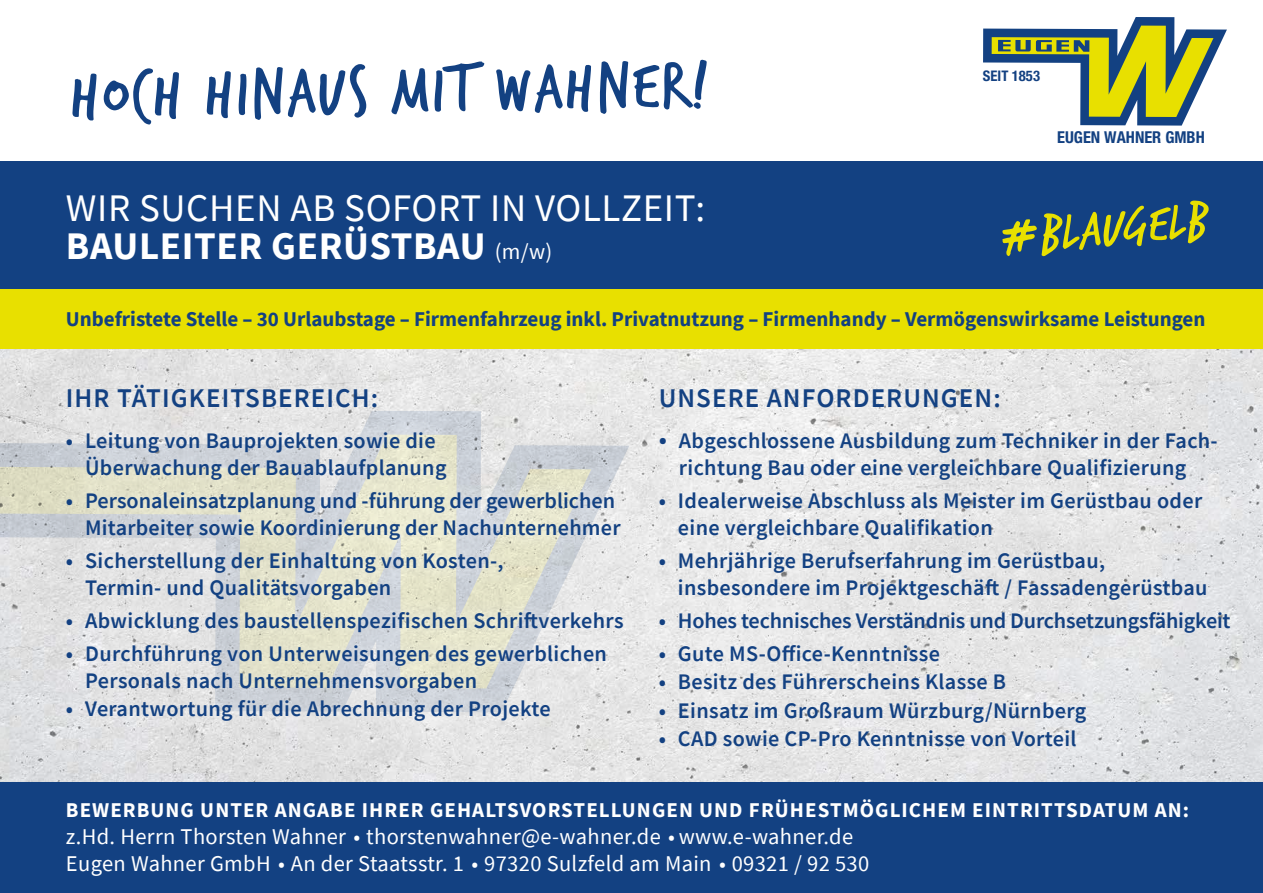
<style>
.page{position:relative;width:1263px;height:893px;background:#fff}
.page>*{position:absolute;margin:0;border:0;box-sizing:border-box;transform-origin:0 0}
.t1{font:70.5px "Trash Hand";color:#134182}
.t2{font:italic 53.55px "Trash Hand";color:#e8e000}
.t3{font:39px "Source Sans Pro";letter-spacing:.015em;color:#fff}
.t4{font:700 39px "Source Sans Pro";letter-spacing:.015em;color:#fff}
.t5{font:600 27px "Source Sans Pro";letter-spacing:.04em;color:#134182}
.t6{font:22.5px/27px "Source Sans Pro";letter-spacing:.015em;color:#fff}
.t7{font:600 22.2px/27px "Source Sans Pro";letter-spacing:.015em;color:#134182}
.t8{font:600 22.2px "Source Sans Pro";letter-spacing:-.01em;color:#134182}
.t9{font:700 21px "Source Sans Pro";color:#134182}
.t10{font:700 21px "Source Sans Pro";letter-spacing:.05em;color:#fff}
.t11{font:700 condensed 16.35px "Helvetica Neue";color:#134182}
.t12{font:700 condensed 11.7px "Helvetica Neue";color:#134182}
.s1{font-weight:400;font-size:22.5px}
.s2{font-family:"Julia Fensel bold";font-style:normal;font-size:53.7px}
.s3{font-size:22.5px}
.s4{font-weight:400;font-size:27px}
</style>
<div class="page">
<div style="left:0;top:162px;width:1263px;height:127px;background:#134182"></div>
<img style="left:0;top:349px;width:1263px;height:433px">
<svg style="left:0;top:435px;width:49px;height:253px;background:#d8d9d6"></svg>
<div style="left:0;top:782px;width:1263px;height:111px;background:#134182"></div>
<div style="left:49px;top:366px;width:592px;height:373px;background:#fff;opacity:.75"></div>
<div style="left:0;top:289px;width:1263px;height:60px;background:#e8e000"></div>
<svg style="left:983px;top:17px;width:244px;height:109px"></svg>
<h1 class="t1" style="left:70px;top:61px;width:639px;rotate:-1deg">HOCH HINAUS MIT WAHNER!</h1>
<h3 class="t3" style="left:66px;top:183px;width:641px">WIR SUCHEN AB SOFORT IN VOLLZEIT:</h3>
<h3 class="t4" style="left:66px;top:220px;width:488px">BAULEITER GERÜSTBAU <span class="s1">(m/w)</span></h3>
<p class="t12" style="left:983px;top:65px;width:47px">SEIT 1853</p>
<p class="t11" style="left:1057px;top:127px;width:149px">EUGEN WAHNER GMBH</p>
<h2 class="t2" style="left:999px;top:212px;width:206px;rotate:-5deg"><span class="s2">#</span>BLAUGELB</h2>
<p class="t9" style="left:66px;top:305px;width:1141px">Unbefristete Stelle – 30 Urlaubstage – Firmenfahrzeug inkl. Privatnutzung – Firmenhandy – Vermögenswirksame Leistungen</p>
<p class="t5" style="left:66px;top:380px;width:314px">IHR TÄTIGKEITSBEREICH:</p>
<p class="t7" style="left:85px;top:427px;width:363px;text-indent:-19px">• Leitung von Bauprojekten sowie die<br>Überwachung der Bauablaufplanung</p>
<p class="t7" style="left:66px;top:487px;width:556px;text-align:right"><span class="s3">•</span> Personaleinsatzplanung und -führung der gewerblichen<br>Mitarbeiter sowie Koordinierung der Nachunternehmer</p>
<p class="t7" style="left:85px;top:547px;width:420px;text-indent:-19px"><span class="s3">•</span> Sicherstellung der Einhaltung von Kosten-,<br>Termin- und Qualitätsvorgaben</p>
<p class="t7" style="left:66px;top:607px;width:559px"><span class="s3">•</span> Abwicklung des baustellenspezifischen Schriftverkehrs</p>
<p class="t7" style="left:85px;top:639px;width:523px;text-indent:-19px"><span class="s3">•</span> Durchführung von Unterweisungen des gewerblichen<br>Personals nach Unternehmensvorgaben</p>
<p class="t7" style="left:66px;top:695px;width:486px"><span class="s3">•</span> Verantwortung für die Abrechnung der Projekte</p>
<p class="t5" style="left:659px;top:380px;width:344px">UNSERE ANFORDERUNGEN:</p>
<p class="t7" style="left:659px;top:427px;width:561px;text-align:center"><span class="s4">•</span> Abgeschlossene Ausbildung zum Techniker in der Fach&shy;richtung Bau oder eine vergleichbare Qualifizierung</p>
<p class="t7" style="left:678px;top:487px;width:526px;text-indent:-19px"><span class="s3">•</span> Idealerweise Abschluss als Meister im Gerüstbau oder eine vergleichbare Qualifikation</p>
<p class="t7" style="left:678px;top:547px;width:531px;text-indent:-19px"><span class="s3">•</span> Mehrjährige Berufserfahrung im Gerüstbau, insbesondere im Projektgeschäft / Fassadengerüstbau</p>
<p class="t8" style="left:659px;top:606px;width:573px"><span class="s3">•</span> Hohes technisches Verständnis und Durchsetzungsfähigkeit</p>
<p class="t7" style="left:659px;top:639px;width:283px"><span class="s3">•</span> Gute MS-Office-Kenntnisse</p>
<p class="t7" style="left:659px;top:668px;width:349px">• Besitz des Führerscheins Klasse B</p>
<p class="t7" style="left:659px;top:696px;width:429px"><span class="s3">•</span> Einsatz im Großraum Würzburg/Nürnberg</p>
<p class="t7" style="left:659px;top:725px;width:419px"><span class="s3">•</span> CAD sowie CP-Pro Kenntnisse von Vorteil</p>
<p class="t10" style="left:66px;top:796px;width:1125px">BEWERBUNG UNTER ANGABE IHRER GEHALTSVORSTELLUNGEN UND FRÜHESTMÖGLICHEM EINTRITTSDATUM AN:</p>
<p class="t6" style="left:66px;top:823px;width:805px">z.Hd. Herrn Thorsten Wahner • thorstenwahner@e-wahner.de • www.e-wahner.de<br>Eugen Wahner GmbH • An der Staatsstr. 1 • 97320 Sulzfeld am Main • 09321 / 92 530</p>
</div>
